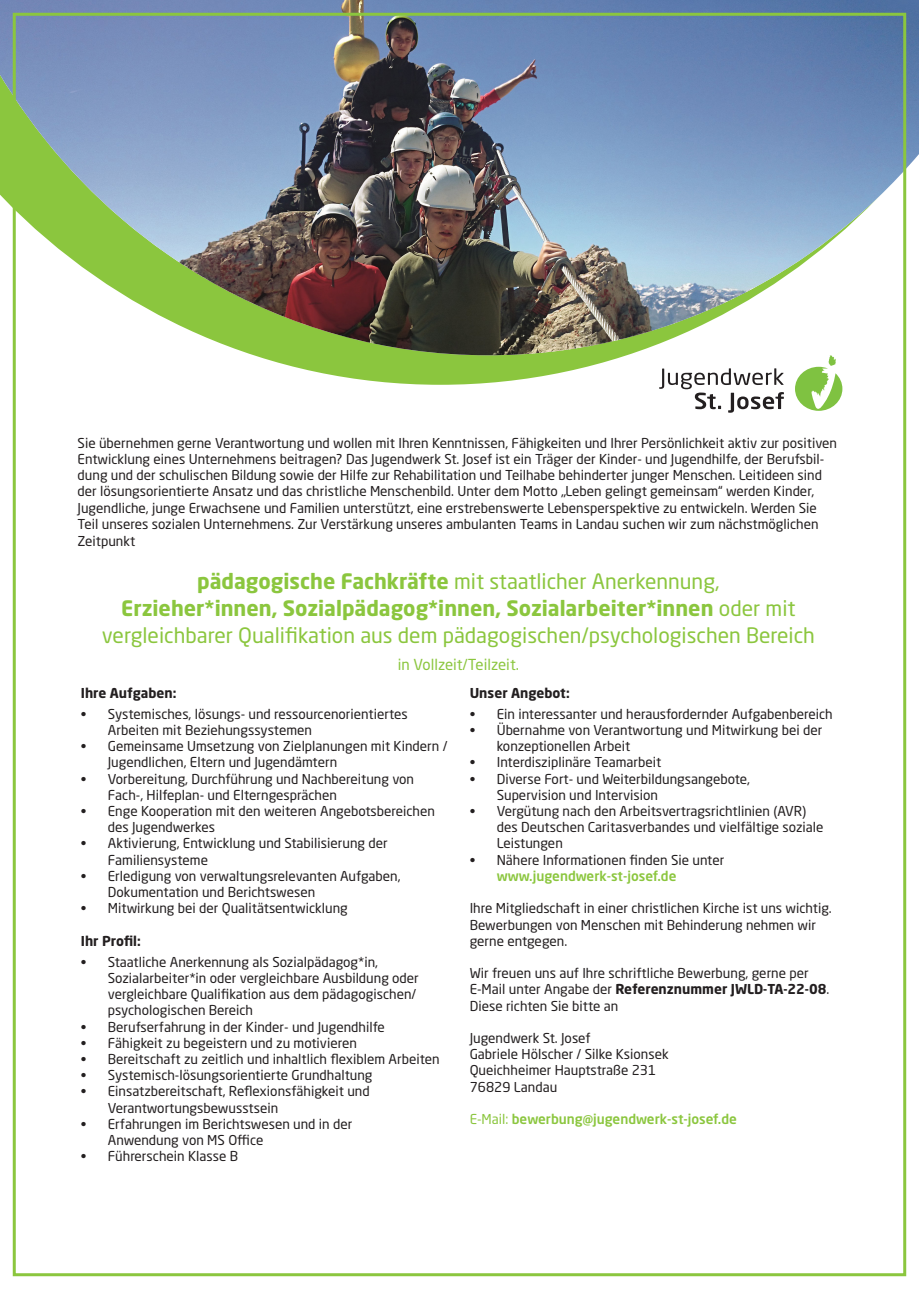
<style>
.page{position:relative;width:919px;height:1289px;background:#fff}
.page>*{position:absolute;margin:0;border:0;box-sizing:border-box;transform-origin:0 0}
.t1{font:21px/27px "Neo Sans Std";color:#8bc63e;text-align:center}
.t2{font:15px "Neo Sans Std";color:#8bc63e}
.t3{font:13.5px/16.2px "Neo Sans Std";color:#231f20}
.t4{font:500 13.5px "Neo Sans Std";color:#8bc63e}
.t5{font:700 13.5px "Neo Sans Std";color:#231f20}
.s1{font-weight:700}
.s2{font-weight:500;color:#8bc63e}
.s3{font-weight:400}
</style>
<div class="page">
<svg style="left:12px;top:355px;width:895px;height:30px"></svg>
<img style="left:0;top:0;width:918px;height:355px">
<svg style="left:659px;top:368px;width:124px;height:45px"></svg>
<svg style="left:795px;top:355px;width:47px;height:56px"></svg>
<p class="t3" style="left:78px;top:434px;width:761px">Sie übernehmen gerne Verantwortung und wollen mit Ihren Kenntnissen, Fähigkeiten und Ihrer Persönlichkeit aktiv zur positiven Entwicklung eines Unternehmens beitragen? Das Jugendwerk St. Josef ist ein Träger der Kinder- und Jugendhilfe, der Berufsbil&shy;dung und der schulischen Bildung sowie der Hilfe zur Rehabilitation und Teilhabe behinderter junger Menschen. Leitideen sind der lösungsorientierte Ansatz und das christliche Menschenbild. Unter dem Motto „Leben gelingt gemeinsam“ werden Kinder, Jugendliche, junge Erwachsene und Familien unterstützt, eine erstrebenswerte Lebensperspektive zu entwickeln. Werden Sie Teil unseres sozialen Unternehmens. Zur Verstärkung unseres ambulanten Teams in Landau suchen wir zum nächstmöglichen Zeitpunkt</p>
<p class="t1" style="left:197px;top:567px;width:523px"><span class="s1">pädagogische Fachkräfte</span> mit staatlicher Anerkennung,</p>
<p class="t1" style="left:102px;top:594px;width:714px"><span class="s1">Erzieher*innen, Sozialpädagog*innen, Sozialarbeiter*innen</span> oder mit vergleichbarer Qualifikation aus dem pädagogischen/psychologischen Bereich</p>
<p class="t2" style="left:398px;top:655px;width:123px">in Vollzeit/Teilzeit.</p>
<p class="t5" style="left:81px;top:684px;width:97px">Ihre Aufgaben:</p>
<p class="t3" style="left:108px;top:705px;width:301px;text-indent:-27px">• Systemisches, lösungs- und ressourcenorientiertes<br>Arbeiten mit Beziehungssystemen</p>
<p class="t3" style="left:108px;top:738px;width:341px;text-indent:-27px">• Gemeinsame Umsetzung von Zielplanungen mit Kindern /<br>Jugendlichen, Eltern und Jugendämtern</p>
<p class="t3" style="left:108px;top:770px;width:308px;text-indent:-27px">• Vorbereitung, Durchführung und Nachbereitung von<br>Fach-, Hilfeplan- und Elterngesprächen</p>
<p class="t3" style="left:108px;top:802px;width:328px;text-indent:-27px">• Enge Kooperation mit den weiteren Angebotsbereichen des Jugendwerkes</p>
<p class="t3" style="left:108px;top:835px;width:281px;text-indent:-27px">• Aktivierung, Entwicklung und Stabilisierung der<br>Familiensysteme</p>
<p class="t3" style="left:108px;top:867px;width:294px;text-indent:-27px">• Erledigung von verwaltungsrelevanten Aufgaben,<br>Dokumentation und Berichtswesen</p>
<p class="t3" style="left:81px;top:900px;width:268px">• Mitwirkung bei der Qualitätsentwicklung</p>
<p class="t5" style="left:81px;top:932px;width:61px">Ihr Profil:</p>
<p class="t3" style="left:108px;top:953px;width:312px;text-indent:-27px">• Staatliche Anerkennung als Sozialpädagog*in, Sozialarbeiter*in oder vergleichbare Ausbildung oder vergleichbare Qualifikation aus dem pädagogischen/ psychologischen Bereich</p>
<p class="t3" style="left:81px;top:1018px;width:305px">• Berufserfahrung in der Kinder- und Jugendhilfe</p>
<p class="t3" style="left:81px;top:1034px;width:277px">• Fähigkeit zu begeistern und zu motivieren</p>
<p class="t3" style="left:81px;top:1050px;width:360px">• Bereitschaft zu zeitlich und inhaltlich flexiblem Arbeiten</p>
<p class="t3" style="left:81px;top:1066px;width:293px">• Systemisch-lösungsorientierte Grundhaltung</p>
<p class="t3" style="left:108px;top:1083px;width:263px;text-indent:-27px">• Einsatzbereitschaft, Reflexionsfähigkeit und<br>Verantwortungsbewusstsein</p>
<p class="t3" style="left:108px;top:1115px;width:246px;text-indent:-27px">• Erfahrungen im Berichtswesen und in der<br>Anwendung von MS Office</p>
<p class="t3" style="left:81px;top:1147px;width:159px">• Führerschein Klasse B</p>
<p class="t5" style="left:469px;top:684px;width:101px">Unser Angebot:</p>
<p class="t3" style="left:469px;top:705px;width:364px">• Ein interessanter und herausfordernder Aufgabenbereich</p>
<p class="t3" style="left:496px;top:721px;width:327px;text-indent:-27px">• Übernahme von Verantwortung und Mitwirkung bei der konzeptionellen Arbeit</p>
<p class="t3" style="left:469px;top:754px;width:193px">• Interdisziplinäre Teamarbeit</p>
<p class="t3" style="left:496px;top:770px;width:255px;text-indent:-27px">• Diverse Fort- und Weiterbildungsangebote,<br>Supervision und Intervision</p>
<p class="t3" style="left:496px;top:802px;width:328px;text-indent:-27px">• Vergütung nach den Arbeitsvertragsrichtlinien (AVR) des Deutschen Caritasverbandes und vielfältige soziale<br>Leistungen</p>
<p class="t3" style="left:496px;top:851px;width:229px;text-indent:-27px">• Nähere Informationen finden Sie unter <span class="s2">www.jugendwerk-st-josef.de</span></p>
<p class="t3" style="left:469px;top:900px;width:363px">Ihre Mitgliedschaft in einer christlichen Kirche ist uns wichtig.</p>
<p class="t3" style="left:469px;top:916px;width:348px">Bewerbungen von Menschen mit Behinderung nehmen wir gerne entgegen.</p>
<p class="t3" style="left:469px;top:964px;width:361px">Wir freuen uns auf Ihre schriftliche Bewerbung, gerne per<br>E-Mail unter Angabe der <span class="s1">Referenznummer JWLD-TA-22-08</span>.<br>Diese richten Sie bitte an</p>
<p class="t3" style="left:469px;top:1029px;width:122px">Jugendwerk St. Josef</p>
<p class="t3" style="left:469px;top:1045px;width:200px">Gabriele Hölscher / Silke Ksionsek</p>
<p class="t3" style="left:469px;top:1062px;width:188px">Queichheimer Hauptstraße 231</p>
<p class="t3" style="left:469px;top:1078px;width:89px">76829 Landau</p>
<p class="t4" style="left:469px;top:1110px;width:269px"><span class="s3">E-Mail:</span> bewerbung@jugendwerk-st-josef.de</p>
</div>
